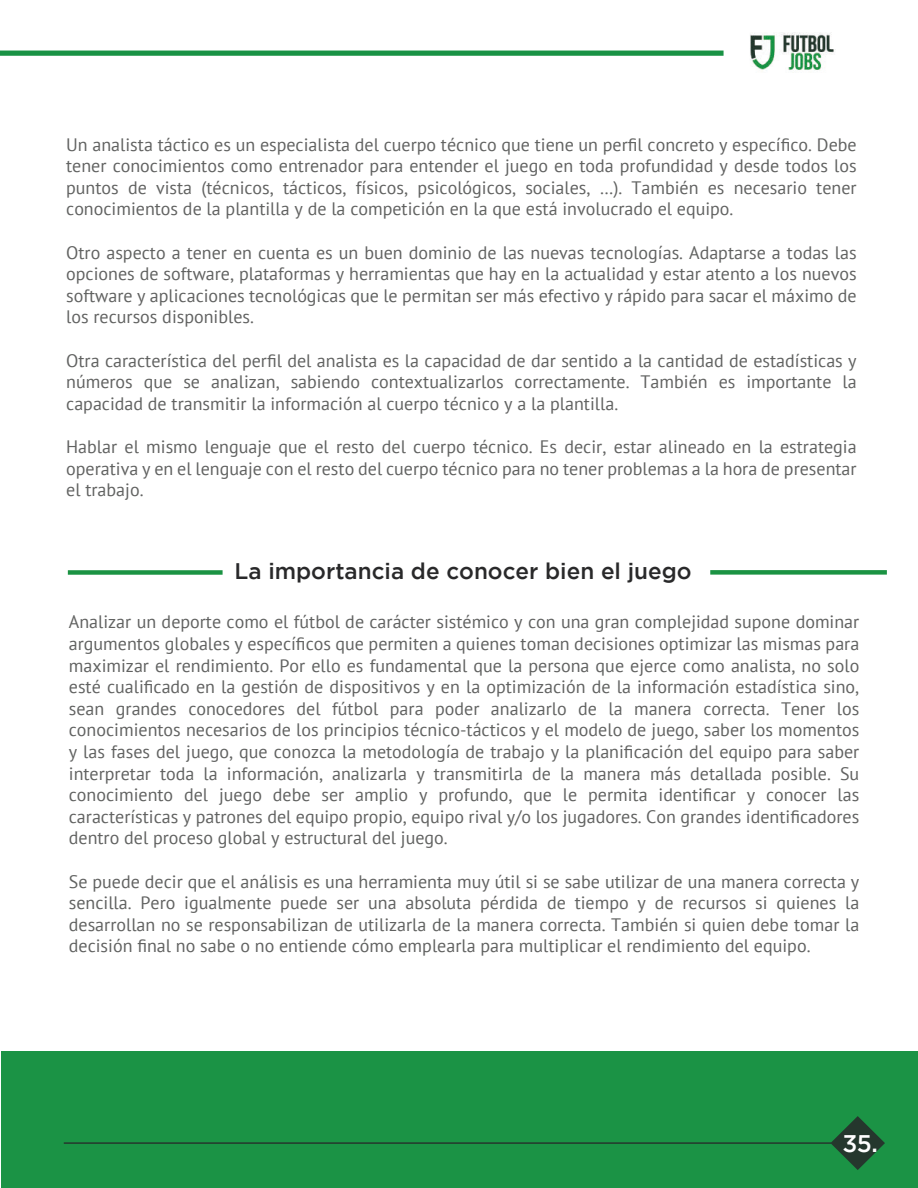
<style>
.page{position:relative;width:918px;height:1188px;background:#fff}
.page>*{position:absolute;margin:0;border:0;box-sizing:border-box;transform-origin:0 0}
.t1{font:500 24px "Gotham";color:#fff}
.t2{font:500 22.5px "Gotham";color:#29292a}
.t3{font:18px/21.6px "PT Sans";color:#616261;text-align:justify}
</style>
<div class="page">
<div style="left:2px;top:1052px;width:916px;height:136px;background:#1b9345"></div>
<hr style="left:64px;top:1142px;width:767px;height:2px;background:#25372d">
<svg style="left:830px;top:1116px;width:55px;height:54px"></svg>
<img style="left:750px;top:32px;width:84px;height:39px">
<div style="left:0;top:51px;width:724px;height:5px;background:#199244"></div>
<div style="left:710px;top:570px;width:177px;height:5px;background:#1b9343"></div>
<div style="left:68px;top:570px;width:155px;height:5px;background:#1b9343"></div>
<p class="t3" style="left:66px;top:133px;width:792px">Un analista táctico es un especialista del cuerpo técnico que tiene un perfil concreto y específico. Debe tener conocimientos como entrenador para entender el juego en toda profundidad y desde todos los puntos de vista (técnicos, tácticos, físicos, psicológicos, sociales, …). También es necesario tener conocimientos de la plantilla y de la competición en la que está involucrado el equipo.</p>
<p class="t3" style="left:66px;top:241px;width:792px">Otro aspecto a tener en cuenta es un buen dominio de las nuevas tecnologías. Adaptarse a todas las opciones de software, plataformas y herramientas que hay en la actualidad y estar atento a los nuevos software y aplicaciones tecnológicas que le permitan ser más efectivo y rápido para sacar el máximo de los recursos disponibles.</p>
<p class="t3" style="left:66px;top:349px;width:792px">Otra característica del perfil del analista es la capacidad de dar sentido a la cantidad de estadísticas y números que se analizan, sabiendo contextualizarlos correctamente. También es importante la capacidad de transmitir la información al cuerpo técnico y a la plantilla.</p>
<p class="t3" style="left:66px;top:435px;width:792px">Hablar el mismo lenguaje que el resto del cuerpo técnico. Es decir, estar alineado en la estrategia operativa y en el lenguaje con el resto del cuerpo técnico para no tener problemas a la hora de presentar el trabajo.</p>
<p class="t2" style="left:235px;top:559px;width:459px">La importancia de conocer bien el juego</p>
<p class="t3" style="left:69px;top:611px;width:792px">Analizar un deporte como el fútbol de carácter sistémico y con una gran complejidad supone dominar argumentos globales y específicos que permiten a quienes toman decisiones optimizar las mismas para maximizar el rendimiento. Por ello es fundamental que la persona que ejerce como analista, no solo esté cualificado en la gestión de dispositivos y en la optimización de la información estadística sino, sean grandes conocedores del fútbol para poder analizarlo de la manera correcta. Tener los conocimientos necesarios de los principios técnico-tácticos y el modelo de juego, saber los momentos y las fases del juego, que conozca la metodología de trabajo y la planificación del equipo para saber interpretar toda la información, analizarla y transmitirla de la manera más detallada posible. Su conocimiento del juego debe ser amplio y profundo, que le permita identificar y conocer las características y patrones del equipo propio, equipo rival y/o los jugadores. Con grandes identificadores dentro del proceso global y estructural del juego.</p>
<p class="t3" style="left:69px;top:870px;width:792px">Se puede decir que el análisis es una herramienta muy útil si se sabe utilizar de una manera correcta y sencilla. Pero igualmente puede ser una absoluta pérdida de tiempo y de recursos si quienes la desarrollan no se responsabilizan de utilizarla de la manera correcta. También si quien debe tomar la decisión final no sabe o no entiende cómo emplearla para multiplicar el rendimiento del equipo.</p>
<h1 class="t1" style="left:842px;top:1129px;width:37px">35.</h1>
</div>
